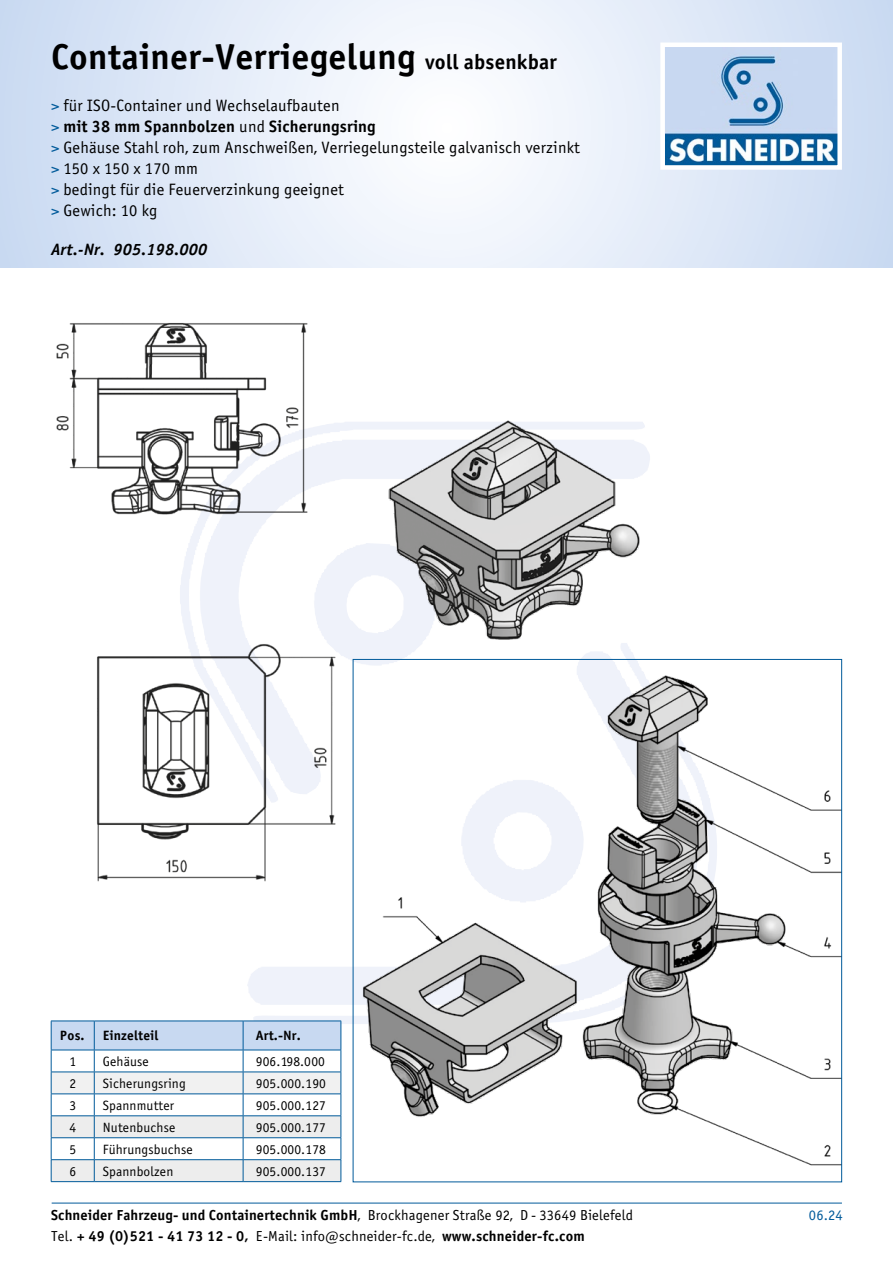
<style>
.page{position:relative;width:893px;height:1263px;background:#fff}
.page>*{position:absolute;margin:0;border:0;box-sizing:border-box;transform-origin:0 0}
.t1{font:36px "Officina Sans Bold ITC";letter-spacing:.01em;color:#000}
.t2{font:16.5px/21px "Officina Sans Book ITC";letter-spacing:.01em;color:#000}
.t3{font:16.5px "Officina Sans Bold ITC";letter-spacing:.01em;color:#000}
.t4{font:italic 16.5px "Officina Sans Bold ITC";letter-spacing:.01em;color:#000}
.t5{font:14.55px "Officina Sans Bold ITC";letter-spacing:.01em;color:#000}
.t6{font:14.55px "Officina Sans Book ITC";color:#005a9a}
.t7{font:13.5px "Officina Sans Book ITC";letter-spacing:.01em;color:#000}
.t8{font:13.5px "Officina Sans Bold ITC";letter-spacing:.01em;color:#000}
.s1{font-size:21px}
.s2{color:#005a9a}
.s3{font-family:"Officina Sans Book ITC";color:#005a9a}
.s4{font-family:"Officina Sans Book ITC"}
</style>
<div class="page">
<svg style="left:0;top:0;width:893px;height:268px"></svg>
<img style="left:665px;top:48px;width:172px;height:117px">
<div style="left:660px;top:43px;width:182px;height:127px;border:4px solid #fff"></div>
<hr style="left:52px;top:1203px;width:790px;height:1px;background:#005a9a">
<img style="left:355px;top:675px;width:485px;height:491px">
<img style="left:56px;top:323px;width:606px;height:558px">
<hr style="left:51px;top:1181px;width:43px;height:1px;background:#005a9a">
<hr style="left:94px;top:1181px;width:149px;height:1px;background:#005a9a">
<svg style="left:51px;top:1021px;width:291px;height:160px"></svg>
<hr style="left:243px;top:1181px;width:98px;height:1px;background:#005a9a">
<h1 class="t1" style="left:51px;top:34px;width:507px">Container-Verriegelung <span class="s1">voll absenkbar</span></h1>
<p class="t2" style="left:51px;top:95px;width:290px"><span class="s2">&gt;</span> für ISO-Container und Wechselaufbauten</p>
<p class="t3" style="left:51px;top:116px;width:326px"><span class="s3">&gt;</span> mit 38 mm Spannbolzen <span class="s4">und</span> Sicherungsring</p>
<p class="t2" style="left:51px;top:137px;width:531px"><span class="s2">&gt;</span> Gehäuse Stahl roh, zum Anschweißen, Verriegelungsteile galvanisch verzinkt <span class="s2">&gt;</span> 150 x 150 x 170 mm<br><span class="s2">&gt;</span> bedingt für die Feuerverzinkung geeignet<br><span class="s2">&gt;</span> Gewich: 10 kg</p>
<p class="t4" style="left:51px;top:239px;width:158px">Art.-Nr. 905.198.000</p>
<p class="t8" style="left:60px;top:1027px;width:26px">Pos.</p>
<p class="t8" style="left:103px;top:1027px;width:57px">Einzelteil</p>
<p class="t8" style="left:256px;top:1027px;width:46px">Art.-Nr.</p>
<p class="t7" style="left:69px;top:1053px;width:8px">1</p>
<p class="t7" style="left:103px;top:1053px;width:48px">Gehäuse</p>
<p class="t7" style="left:256px;top:1053px;width:71px">906.198.000</p>
<p class="t7" style="left:69px;top:1075px;width:8px">2</p>
<p class="t7" style="left:103px;top:1075px;width:85px">Sicherungsring</p>
<p class="t7" style="left:256px;top:1075px;width:72px">905.000.190</p>
<p class="t7" style="left:69px;top:1097px;width:8px">3</p>
<p class="t7" style="left:103px;top:1097px;width:73px">Spannmutter</p>
<p class="t7" style="left:256px;top:1097px;width:72px">905.000.127</p>
<p class="t7" style="left:69px;top:1119px;width:8px">4</p>
<p class="t7" style="left:103px;top:1119px;width:74px">Nutenbuchse</p>
<p class="t7" style="left:256px;top:1119px;width:72px">905.000.177</p>
<p class="t7" style="left:69px;top:1141px;width:8px">5</p>
<p class="t7" style="left:103px;top:1141px;width:91px">Führungsbuchse</p>
<p class="t7" style="left:256px;top:1141px;width:72px">905.000.178</p>
<p class="t7" style="left:69px;top:1163px;width:8px">6</p>
<p class="t7" style="left:103px;top:1163px;width:72px">Spannbolzen</p>
<p class="t7" style="left:256px;top:1163px;width:72px">905.000.137</p>
<p class="t5" style="left:51px;top:1206px;width:583px">Schneider Fahrzeug- und Containertechnik GmbH<span class="s4">, Brockhagener Straße 92, D - 33649 Bielefeld</span></p>
<p class="t6" style="left:809px;top:1206px;width:35px">06.24</p>
<p class="t5" style="left:51px;top:1227px;width:535px"><span class="s4">Tel.</span> + 49 (0)521 - 41 73 12 - 0, <span class="s4">E-Mail: info@schneider-fc.de,</span> www.schneider-fc.com</p>
</div>
